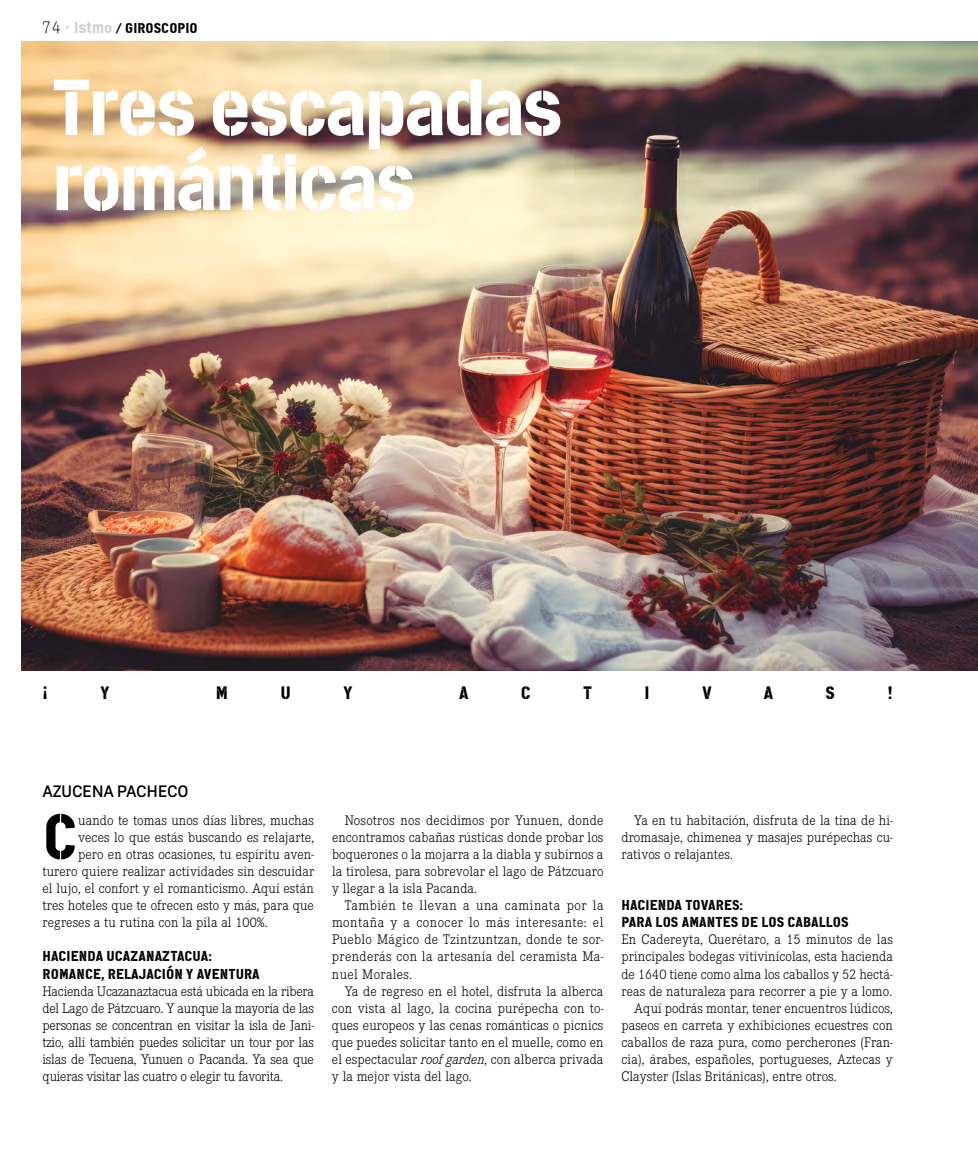
<style>
.page{position:relative;width:978px;height:1170px;background:#fff}
.page>*{position:absolute;margin:0;border:0;box-sizing:border-box;transform-origin:0 0}
.t1{font:79.5px/75px "Cargo";letter-spacing:-.05em;color:#fff}
.t2{font:63.3px "Cargo";color:#000}
.t3{font:18px "Cargo";color:#000}
.t4{font:500 16.5px "Zimmer";letter-spacing:-.02em;color:#000}
.t5{font:300 14.4px/17.1px "Corporate E";letter-spacing:.005em;color:#000;text-align:justify}
.t6{font:14.4px/17.1px "Cargo";letter-spacing:.005em;color:#000}
.t7{font:14.25px "Cargo";letter-spacing:.005em;color:#000}
.s1{font-family:"Numbers Revenue";font-size:16.5px}
.s2{font-family:"Zimmer";font-weight:500;font-size:15.75px;color:#d0d0d0}
.s3{font-size:15.75px;color:#d0d0d0}
.s4{font-size:15px;color:#d0d0d0}
.s5{font-size:13.5px}
.s6{font-style:italic}
</style>
<div class="page">
<img style="left:21px;top:42px;width:957px;height:628px">
<p class="t7" style="left:41px;top:19px;width:158px"><span class="s1">74</span> <span class="s2">•</span> <span class="s3">istm</span><span class="s4">o</span> <span class="s5">/</span> GIROSCOPIO</p>
<h1 class="t1" style="left:52px;top:69px;width:513px">Tres escapadas románticas</h1>
<p class="t3" style="left:43px;top:680px;width:7px">¡</p>
<p class="t3" style="left:100px;top:680px;width:10px">Y</p>
<p class="t3" style="left:216px;top:680px;width:14px">M</p>
<p class="t3" style="left:281px;top:680px;width:12px">U</p>
<p class="t3" style="left:344px;top:680px;width:10px">Y</p>
<p class="t3" style="left:459px;top:680px;width:11px">A</p>
<p class="t3" style="left:521px;top:680px;width:12px">C</p>
<p class="t3" style="left:583px;top:680px;width:11px">T</p>
<p class="t3" style="left:644px;top:680px;width:7px">I</p>
<p class="t3" style="left:702px;top:680px;width:11px">V</p>
<p class="t3" style="left:764px;top:680px;width:11px">A</p>
<p class="t3" style="left:826px;top:680px;width:11px">S</p>
<p class="t3" style="left:887px;top:680px;width:7px">!</p>
<p class="t4" style="left:43px;top:781px;width:148px">AZUCENA PACHECO</p>
<h2 class="t2" style="left:43px;top:795px;width:37px">C</h2>
<p class="t5" style="left:78px;top:811px;width:237px">uando te tomas unos días libres, muchas</p>
<p class="t5" style="left:78px;top:828px;width:237px">veces lo que estás buscando es relajarte,</p>
<p class="t5" style="left:78px;top:845px;width:237px">pero en otras ocasiones, tu espíritu aven-</p>
<p class="t5" style="left:43px;top:862px;width:273px">turero quiere realizar actividades sin descuidar</p>
<p class="t5" style="left:43px;top:879px;width:273px">el lujo, el confort y el romanticismo. Aquí están</p>
<p class="t5" style="left:43px;top:896px;width:273px">tres hoteles que te ofrecen esto y más, para que</p>
<p class="t5" style="left:43px;top:913px;width:227px">regreses a tu rutina con la pila al 100%.</p>
<p class="t6" style="left:43px;top:947px;width:219px">HACIENDA UCAZANAZTACUA:<br>ROMANCE, RELAJACIÓN Y AVENTURA</p>
<p class="t5" style="left:43px;top:982px;width:273px">Hacienda Ucazanaztacua está ubicada en la ribera del Lago de Pátzcuaro. Y aunque la mayoría de las personas se concentran en visitar la isla de Jani&shy;tzio, allí también puedes solicitar un tour por las islas de Tecuena, Yunuen o Pacanda. Ya sea que quieras visitar las cuatro o elegir tu favorita.</p>
<p class="t5" style="left:332px;top:811px;width:273px;text-indent:13px">Nosotros nos decidimos por Yunuen, donde encontramos cabañas rústicas donde probar los boquerones o la mojarra a la diabla y subirnos a la tirolesa, para sobrevolar el lago de Pátzcuaro y llegar a la isla Pacanda.</p>
<p class="t5" style="left:332px;top:896px;width:273px;text-indent:13px">También te llevan a una caminata por la montaña y a conocer lo más interesante: el Pueblo Mágico de Tzintzuntzan, donde te sor&shy;prenderás con la artesanía del ceramista Ma&shy;nuel Morales.</p>
<p class="t5" style="left:332px;top:982px;width:273px;text-indent:13px">Ya de regreso en el hotel, disfruta la alberca con vista al lago, la cocina purépecha con to&shy;ques europeos y las cenas románticas o picnics que puedes solicitar tanto en el muelle, como en el espectacular <span class="s6">roof garden</span>, con alberca privada y la mejor vista del lago.</p>
<p class="t5" style="left:621px;top:811px;width:273px;text-indent:13px">Ya en tu habitación, disfruta de la tina de hi&shy;dromasaje, chimenea y masajes purépechas cu&shy;rativos o relajantes.</p>
<p class="t6" style="left:621px;top:896px;width:229px">HACIENDA TOVARES:<br>PARA LOS AMANTES DE LOS CABALLOS</p>
<p class="t5" style="left:621px;top:930px;width:273px">En Cadereyta, Querétaro, a 15 minutos de las</p>
<p class="t5" style="left:621px;top:947px;width:273px">principales bodegas vitivinícolas, esta hacienda</p>
<p class="t5" style="left:621px;top:964px;width:273px">de 1640 tiene como alma los caballos y 52 hectá-</p>
<p class="t5" style="left:621px;top:982px;width:272px">reas de naturaleza para recorrer a pie y a lomo.</p>
<p class="t5" style="left:634px;top:999px;width:260px">Aquí podrás montar, tener encuentros lúdicos,</p>
<p class="t5" style="left:621px;top:1016px;width:273px">paseos en carreta y exhibiciones ecuestres con</p>
<p class="t5" style="left:621px;top:1033px;width:273px">caballos de raza pura, como percherones (Fran-</p>
<p class="t5" style="left:621px;top:1050px;width:273px">cia), árabes, españoles, portugueses, Aztecas y</p>
<p class="t5" style="left:621px;top:1067px;width:217px">Clayster (Islas Británicas), entre otros.</p>
</div>
